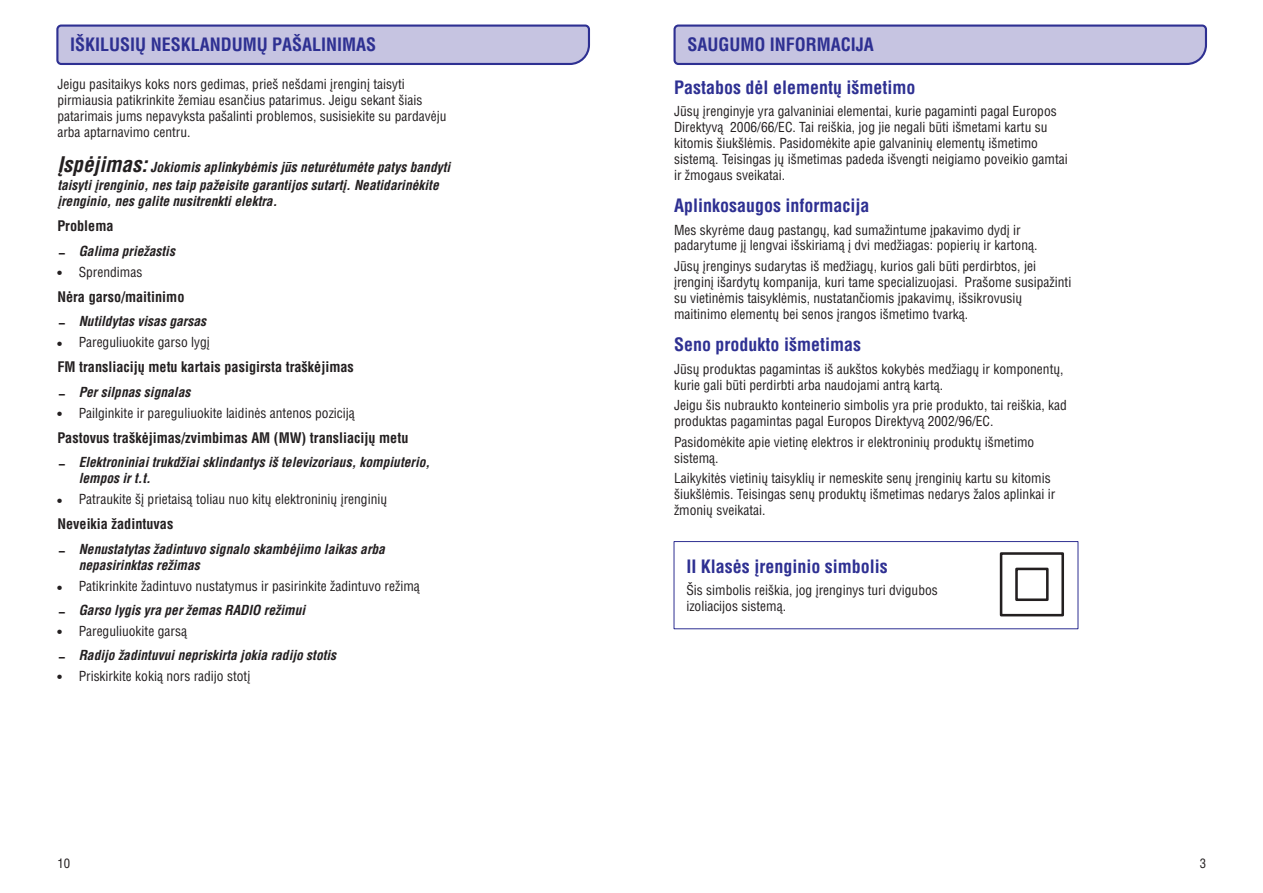
<style>
.page{position:relative;width:1263px;height:893px;background:#fff}
.page>*{position:absolute;margin:0;border:0;box-sizing:border-box;transform-origin:0 0}
.t1{font:700 18px "Rim Helvetica Condensed";color:#2e3092}
.t2{font:700 14.25px "Rim Helvetica Condensed";color:#231f20}
.t3{font:13.5px/15.9px "Rim Helvetica Condensed";color:#231f20}
.t4{font:italic 700 13.5px/16.2px "Rim Helvetica Condensed";color:#231f20}
.t5{font:12.75px "Rim Helvetica Condensed";color:#231f20}
.s1{font-size:21px}
</style>
<div class="page">
<svg style="left:56px;top:25px;width:534px;height:40px;background:#b7b5d9"></svg>
<svg style="left:673px;top:24px;width:534px;height:41px;background:#b6b4d8"></svg>
<div style="left:674px;top:541px;width:404px;height:88px;border:1px solid #2e3092"></div>
<div style="left:1000px;top:552px;width:64px;height:64px;border:3px solid #231f20"></div>
<div style="left:1015px;top:568px;width:33px;height:33px;border:3px solid #231f20"></div>
<h1 class="t1" style="left:70px;top:38px;width:308px">IÐKILUSIØ NESKLANDUMØ PAÐALINIMAS</h1>
<p class="t3" style="left:57px;top:78px;width:391px">Jeigu pasitaikys koks nors gedimas, prieð neðdami árenginá taisyti pirmiausia patikrinkite þemiau esanèius patarimus. Jeigu sekant ðiais patarimais jums nepavyksta paðalinti problemos, susisiekite su pardavëju arba aptarnavimo centru.</p>
<p class="t4" style="left:57px;top:159px;width:394px;line-height:18px"><span class="s1">Áspëjimas:</span> Jokiomis aplinkybëmis jûs neturëtumëte patys bandyti taisyti árenginio, nes taip paþeisite garantijos sutartá. Neatidarinëkite</p>
<p class="t4" style="left:57px;top:194px;width:221px">árenginio, nes galite nusitrenkti elektra.</p>
<p class="t2" style="left:57px;top:221px;width:58px">Problema</p>
<p class="t4" style="left:79px;top:244px;width:98px">Galima prieþastis</p>
<p class="t3" style="left:79px;top:265px;width:65px">Sprendimas</p>
<p class="t2" style="left:57px;top:291px;width:129px">Nëra garso/maitinimo</p>
<p class="t4" style="left:79px;top:314px;width:129px">Nutildytas visas garsas</p>
<p class="t3" style="left:79px;top:335px;width:133px">Pareguliuokite garso lygá</p>
<p class="t2" style="left:57px;top:362px;width:298px">FM transliacijø metu kartais pasigirsta traðkëjimas</p>
<p class="t4" style="left:79px;top:385px;width:113px">Per silpnas signalas</p>
<p class="t3" style="left:79px;top:406px;width:278px">Pailginkite ir pareguliuokite laidinës antenos pozicijà</p>
<p class="t2" style="left:57px;top:432px;width:353px">Pastovus traðkëjimas/zvimbimas AM (MW) transliacijø metu</p>
<p class="t4" style="left:79px;top:455px;width:353px">Elektroniniai trukdþiai sklindantys ið televizoriaus, kompiuterio, lempos ir t.t.</p>
<p class="t3" style="left:79px;top:493px;width:310px">Patraukite ðá prietaisà toliau nuo kitø elektroniniø árenginiø</p>
<p class="t2" style="left:57px;top:519px;width:117px">Neveikia þadintuvas</p>
<p class="t4" style="left:79px;top:542px;width:308px">Nenustatytas þadintuvo signalo skambëjimo laikas arba nepasirinktas reþimas</p>
<p class="t4" style="left:79px;top:603px;width:228px">Garso lygis yra per þemas RADIO reþimui</p>
<p class="t4" style="left:79px;top:648px;width:259px">Radijo þadintuvui nepriskirta jokia radijo stotis</p>
<p class="t3" style="left:79px;top:579px;width:343px">Patikrinkite þadintuvo nustatymus ir pasirinkite þadintuvo reþimà</p>
<p class="t3" style="left:79px;top:624px;width:110px">Pareguliuokite garsà</p>
<p class="t3" style="left:79px;top:669px;width:173px">Priskirkite kokià nors radijo stotá</p>
<p class="t5" style="left:57px;top:858px;width:14px">10</p>
<h1 class="t1" style="left:687px;top:38px;width:188px">SAUGUMO INFORMACIJA</h1>
<h1 class="t1" style="left:674px;top:80px;width:243px">Pastabos dël elementø iðmetimo</h1>
<p class="t3" style="left:674px;top:104px;width:395px">Jûsø árenginyje yra galvaniniai elementai, kurie pagaminti pagal Europos Direktyvà 2006/66/EC. Tai reiðkia, jog jie negali bûti iðmetami kartu su kitomis ðiukðlëmis. Pasidomëkite apie galvaniniø elementø iðmetimo sistemà. Teisingas jø iðmetimas padeda iðvengti neigiamo poveikio gamtai ir þmogaus sveikatai.</p>
<h1 class="t1" style="left:674px;top:199px;width:197px">Aplinkosaugos informacija</h1>
<p class="t3" style="left:674px;top:223px;width:365px">Mes skyrëme daug pastangø, kad sumaþintume ápakavimo dydá ir padarytume já lengvai iðskiriamà á dvi medþiagas: popieriø ir kartonà.</p>
<p class="t3" style="left:674px;top:259px;width:399px">Jûsø árenginys sudarytas ið medþiagø, kurios gali bûti perdirbtos, jei árenginá iðardytø kompanija, kuri tame specializuojasi. Praðome susipaþinti su vietinëmis taisyklëmis, nustatanèiomis ápakavimø, iðsikrovusiø maitinimo elementø bei senos árangos iðmetimo tvarkà.</p>
<h1 class="t1" style="left:674px;top:338px;width:188px">Seno produkto iðmetimas</h1>
<p class="t3" style="left:674px;top:362px;width:391px">Jûsø produktas pagamintas ið aukðtos kokybës medþiagø ir komponentø, kurie gali bûti perdirbti arba naudojami antrà kartà.</p>
<p class="t3" style="left:674px;top:398px;width:394px">Jeigu ðis nubraukto konteinerio simbolis yra prie produkto, tai reiðkia, kad produktas pagamintas pagal Europos Direktyvà 2002/96/EC.</p>
<p class="t3" style="left:674px;top:435px;width:362px">Pasidomëkite apie vietinæ elektros ir elektroniniø produktø iðmetimo sistemà.</p>
<p class="t3" style="left:674px;top:472px;width:383px">Laikykitës vietiniø taisykliø ir nemeskite senø árenginiø kartu su kitomis ðiukðlëmis. Teisingas senø produktø iðmetimas nedarys þalos aplinkai ir þmoniø sveikatai.</p>
<h1 class="t1" style="left:686px;top:559px;width:203px">II Klasës árenginio simbolis</h1>
<p class="t3" style="left:686px;top:584px;width:253px">Ðis simbolis reiðkia, jog árenginys turi dvigubos izoliacijos sistemà.</p>
<p class="t5" style="left:1200px;top:858px;width:8px">3</p>
</div>
